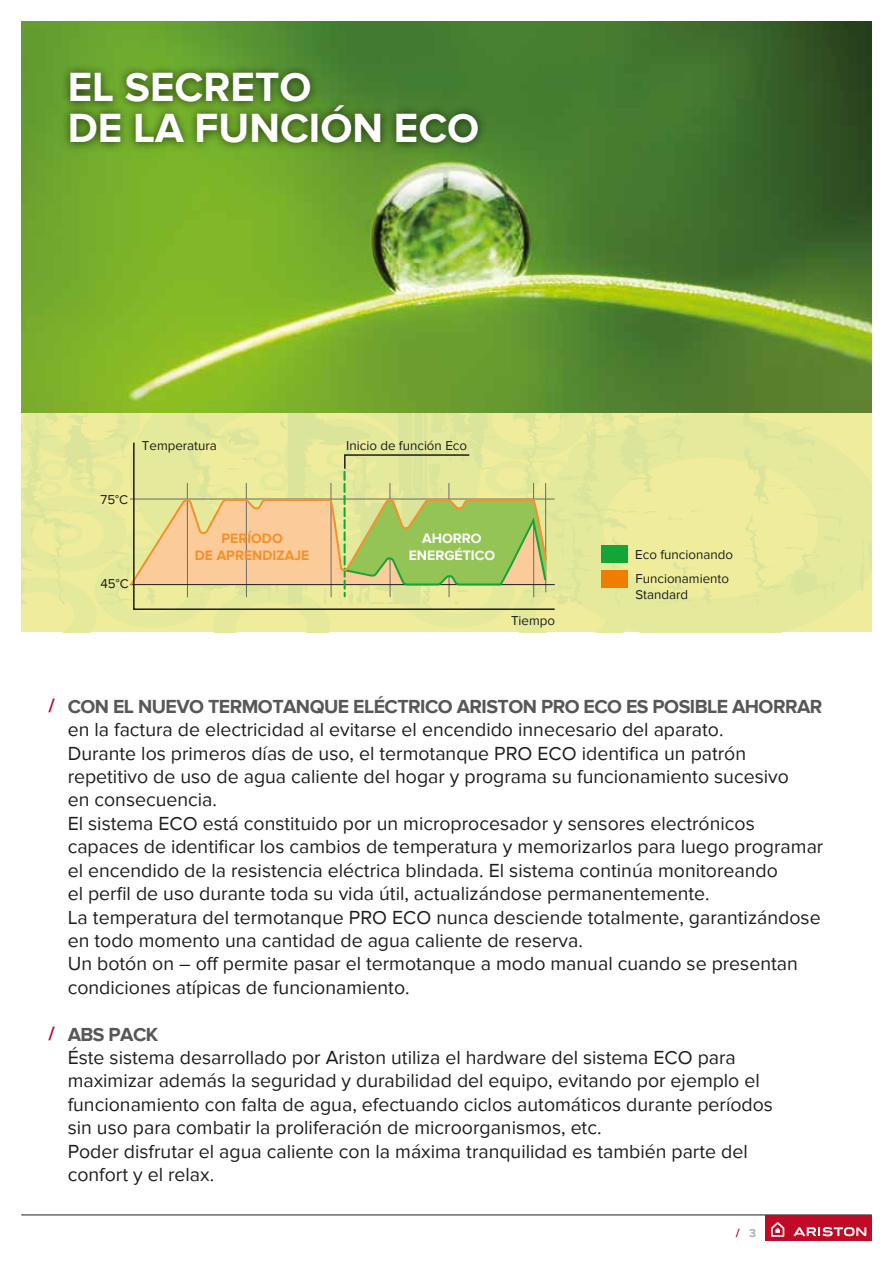
<style>
.page{position:relative;width:893px;height:1263px;background:#fff}
.page>*{position:absolute;margin:0;border:0;box-sizing:border-box;transform-origin:0 0}
.t1{font:700 42px/40.5px "Proxima Nova";color:#fff}
.t2{font:19.5px/23.4px "Proxima Nova";color:#1d1d1b}
.t3{font:700 19.5px "Proxima Nova";letter-spacing:-.025em;color:#575756}
.t4{font:700 19.5px "Proxima Nova";color:#c10a25}
.t5{font:700 14.1px/16.8px "Proxima Nova";color:#f3912d;text-align:center}
.t6{font:700 14.1px/16.8px "Proxima Nova";color:#fff;text-align:center}
.t7{font:13.35px/15.9px "Proxima Nova";color:#1d1d1b}
.t8{font:700 12px "Proxima Nova";color:#c10a25}
.s1{color:#b3b2b2}
</style>
<div class="page">
<img style="left:21px;top:21px;width:851px;height:392px">
<svg style="left:21px;top:413px;width:851px;height:219px;background:#e7e999"></svg>
<svg style="left:132px;top:441px;width:424px;height:170px;background:#d6d489"></svg>
<img style="left:55px;top:52px;width:439px;height:117px">
<hr style="left:21px;top:1215px;width:851px;height:1px;background:#1d1d1b">
<div style="left:765px;top:1215px;width:106px;height:26px;background:#c10a25"></div>
<svg style="left:771px;top:1222px;width:13px;height:15px"></svg>
<svg style="left:793px;top:1227px;width:73px;height:9px"></svg>
<h1 class="t1" style="left:68px;top:68px;width:413px">EL SECRETO<br>DE LA FUNCIÓN ECO</h1>
<p class="t7" style="left:142px;top:438px;width:76px">Temperatura</p>
<p class="t7" style="left:346px;top:438px;width:122px">Inicio de función Eco</p>
<p class="t7" style="left:101px;top:491px;width:29px">75°C</p>
<p class="t7" style="left:101px;top:576px;width:30px">45°C</p>
<p class="t5" style="left:195px;top:530px;width:116px">PERÍODO<br>DE APRENDIZAJE</p>
<p class="t6" style="left:409px;top:530px;width:88px">AHORRO<br>ENERGÉTICO</p>
<p class="t7" style="left:511px;top:612px;width:46px">Tiempo</p>
<p class="t7" style="left:635px;top:546px;width:99px">Eco funcionando</p>
<p class="t7" style="left:635px;top:571px;width:95px">Funcionamiento<br>Standard</p>
<p class="t4" style="left:49px;top:694px;width:8px">/</p>
<p class="t4" style="left:49px;top:1022px;width:8px">/</p>
<p class="t3" style="left:68px;top:695px;width:756px">CON EL NUEVO TERMOTANQUE ELÉCTRICO ARISTON PRO ECO ES POSIBLE AHORRAR</p>
<p class="t2" style="left:68px;top:718px;width:757px">en la factura de electricidad al evitarse el encendido innecesario del aparato.<br>Durante los primeros días de uso, el termotanque PRO ECO identifica un patrón repetitivo de uso de agua caliente del hogar y programa su funcionamiento sucesivo<br>en consecuencia.<br>El sistema ECO está constituido por un microprocesador y sensores electrónicos capaces de identificar los cambios de temperatura y memorizarlos para luego programar el encendido de la resistencia eléctrica blindada. El sistema continúa monitoreando<br>el perfil de uso durante toda su vida útil, actualizándose permanentemente.<br>La temperatura del termotanque PRO ECO nunca desciende totalmente, garantizándose en todo momento una cantidad de agua caliente de reserva.<br>Un botón on – off permite pasar el termotanque a modo manual cuando se presentan condiciones atípicas de funcionamiento.</p>
<p class="t3" style="left:68px;top:1023px;width:92px">ABS PACK</p>
<p class="t2" style="left:68px;top:1046px;width:707px">Éste sistema desarrollado por Ariston utiliza el hardware del sistema ECO para maximizar además la seguridad y durabilidad del equipo, evitando por ejemplo el funcionamiento con falta de agua, efectuando ciclos automáticos durante períodos sin uso para combatir la proliferación de microorganismos, etc.<br>Poder disfrutar el agua caliente con la máxima tranquilidad es también parte del confort y el relax.</p>
<p class="t8" style="left:736px;top:1226px;width:22px">/ <span class="s1">3</span></p>
</div>
